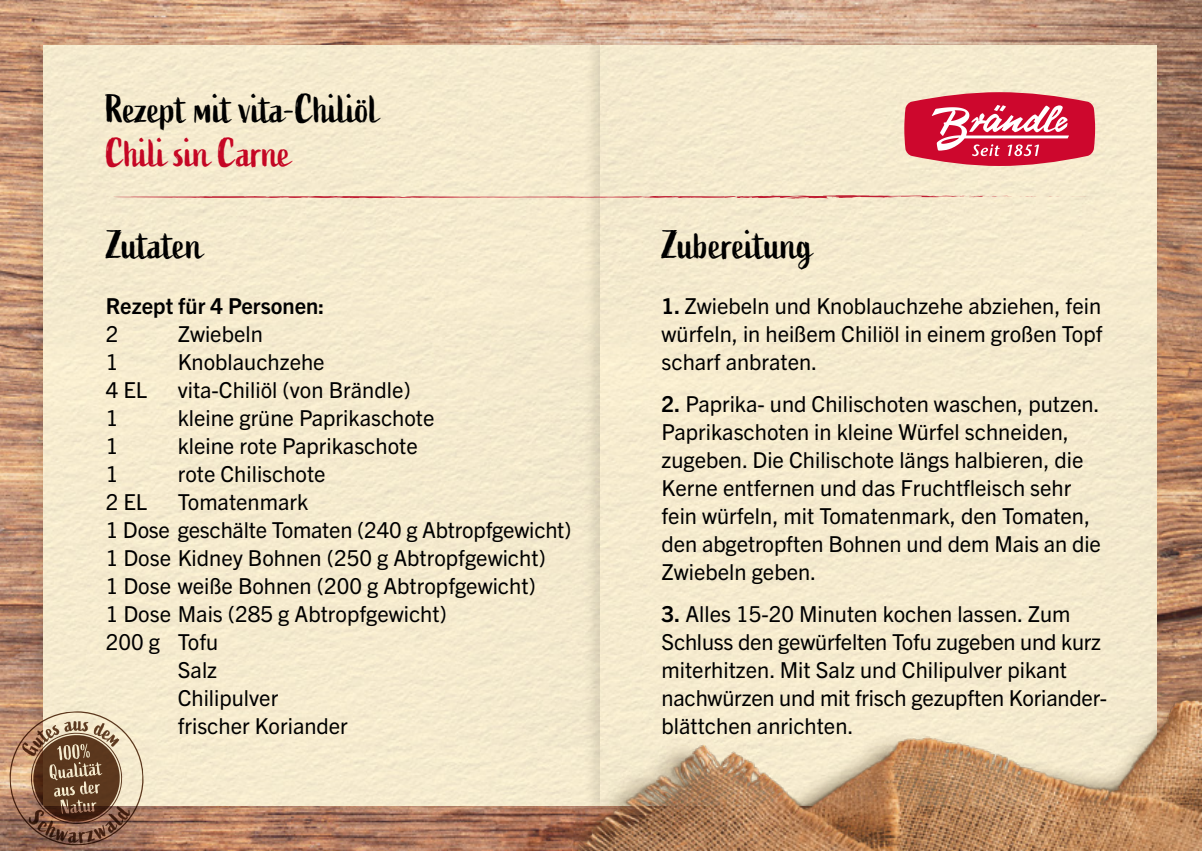
<style>
.page{position:relative;width:1202px;height:851px;background:#fff}
.page>*{position:absolute;margin:0;border:0;box-sizing:border-box;transform-origin:0 0}
.t1{font:40px "Active";letter-spacing:-.01em;color:#000}
.t2{font:40px "Active";letter-spacing:-.01em;color:#cd072d}
.t3{font:22px/28px "Trade Gothic Next LT Pro";color:#000}
.t4{font:700 22px "Trade Gothic Next LT Pro";color:#000}
.s1{font-weight:700}
</style>
<div class="page">
<img style="left:0;top:0;width:1202px;height:850px">
<div style="left:27px;top:35px;width:578px;height:781px;background:#000;opacity:.1"></div>
<div style="left:43px;top:45px;width:540px;height:760px;background:#f5ebce"></div>
<div style="left:583px;top:35px;width:579px;height:781px;background:#f5eace"></div>
<svg style="left:7px;top:708px;width:140px;height:140px;background:#a18168"></svg>
<svg style="left:106px;top:195px;width:930px;height:3px"></svg>
<img style="left:573px;top:665px;width:629px;height:185px">
<svg style="left:904px;top:92px;width:191px;height:74px;background:#d94961"></svg>
<h1 class="t1" style="left:106px;top:86px;width:275px">Rezept mit vita-Chiliöl</h1>
<h1 class="t2" style="left:106px;top:130px;width:187px">Chili sin Carne</h1>
<h1 class="t1" style="left:106px;top:221px;width:99px">Zutaten</h1>
<p class="t4" style="left:106px;top:290px;width:220px">Rezept für 4 Personen:</p>
<p class="t3" style="left:106px;top:318px;width:14px">2</p>
<p class="t3" style="left:178px;top:318px;width:87px">Zwiebeln</p>
<p class="t3" style="left:106px;top:346px;width:14px">1</p>
<p class="t3" style="left:178px;top:346px;width:148px">Knoblauchzehe</p>
<p class="t3" style="left:106px;top:374px;width:43px">4 EL</p>
<p class="t3" style="left:178px;top:374px;width:235px">vita-Chiliöl (von Brändle)</p>
<p class="t3" style="left:106px;top:402px;width:14px">1</p>
<p class="t3" style="left:178px;top:402px;width:258px">kleine grüne Paprikaschote</p>
<p class="t3" style="left:106px;top:430px;width:14px">1</p>
<p class="t3" style="left:178px;top:430px;width:241px">kleine rote Paprikaschote</p>
<p class="t3" style="left:106px;top:458px;width:14px">1</p>
<p class="t3" style="left:178px;top:458px;width:149px">rote Chilischote</p>
<p class="t3" style="left:106px;top:486px;width:43px">2 EL</p>
<p class="t3" style="left:178px;top:486px;width:132px">Tomatenmark</p>
<p class="t3" style="left:106px;top:514px;width:467px">1 Dose geschälte Tomaten (240 g Abtropfgewicht)</p>
<p class="t3" style="left:106px;top:542px;width:442px">1 Dose Kidney Bohnen (250 g Abtropfgewicht)</p>
<p class="t3" style="left:106px;top:570px;width:432px">1 Dose weiße Bohnen (200 g Abtropfgewicht)</p>
<p class="t3" style="left:106px;top:598px;width:343px">1 Dose Mais (285 g Abtropfgewicht)</p>
<p class="t3" style="left:106px;top:626px;width:114px">200 g Tofu</p>
<p class="t3" style="left:178px;top:654px;width:41px">Salz</p>
<p class="t3" style="left:178px;top:682px;width:102px">Chilipulver</p>
<p class="t3" style="left:178px;top:710px;width:172px">frischer Koriander</p>
<h1 class="t1" style="left:662px;top:221px;width:153px">Zubereitung</h1>
<p class="t3" style="left:662px;top:290px;width:442px;text-align:justify"><span class="s1">1.</span> Zwiebeln und Knoblauchzehe abziehen, fein würfeln, in heißem Chiliöl in einem großen Topf scharf anbraten.</p>
<p class="t3" style="left:662px;top:388px;width:441px"><span class="s1">2.</span> Paprika- und Chilischoten waschen, putzen.<br>Paprikaschoten in kleine Würfel schneiden, zugeben. Die Chilischote längs halbieren, die Kerne entfernen und das Fruchtfleisch sehr fein würfeln, mit Tomatenmark, den Tomaten, den abgetropften Bohnen und dem Mais an die Zwiebeln geben.</p>
<p class="t3" style="left:662px;top:598px;width:447px"><span class="s1">3.</span> Alles 15-20 Minuten kochen lassen. Zum Schluss den gewürfelten Tofu zugeben und kurz miterhitzen. Mit Salz und Chilipulver pikant nachwürzen und mit frisch gezupften Koriander&shy;blättchen anrichten.</p>
</div>
